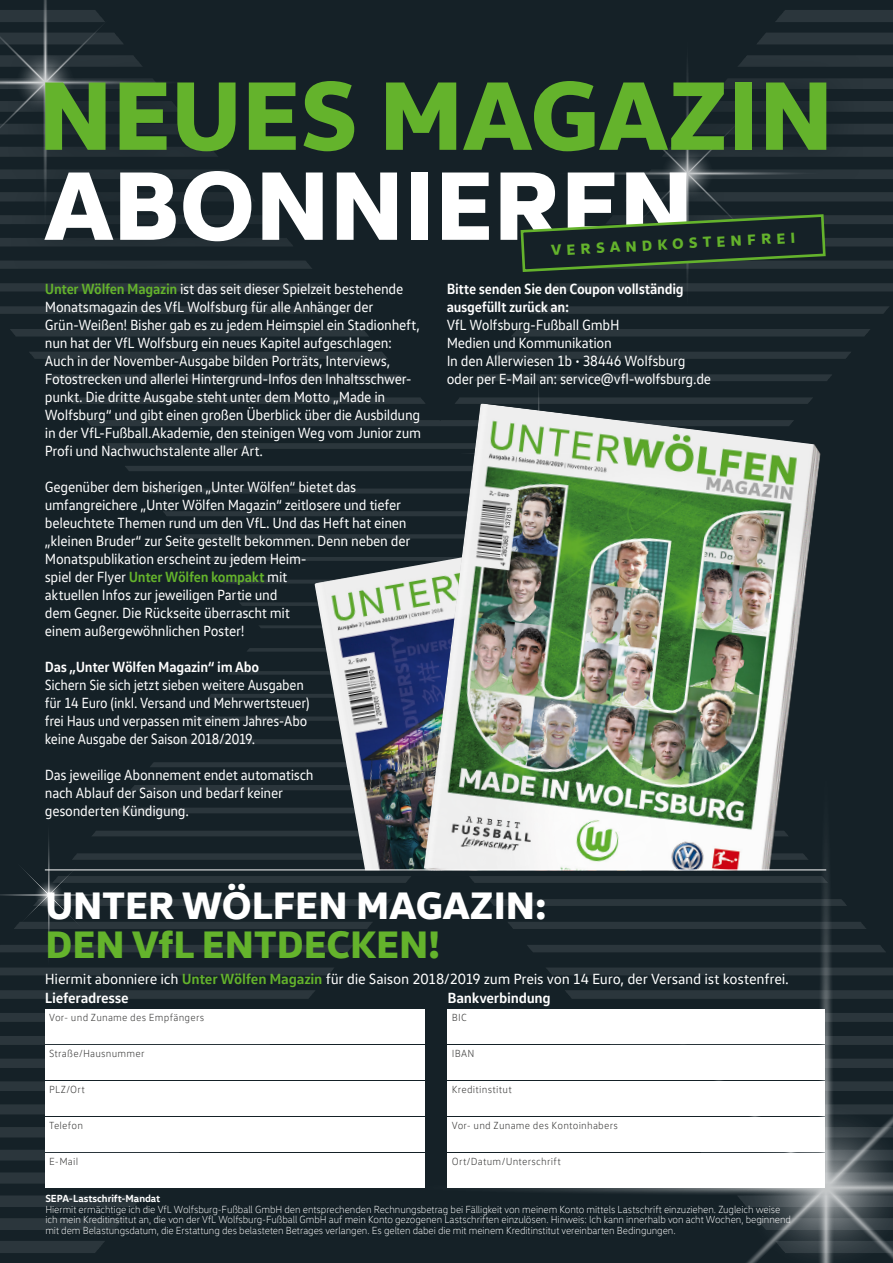
<style>
.page{position:relative;width:893px;height:1263px;background:#fff}
.page>*{position:absolute;margin:0;border:0;box-sizing:border-box;transform-origin:0 0}
.t1{font:800 99px "VW Head";color:#64b32c}
.t2{font:800 99px "VW Head";color:#fff}
.t3{font:800 39px "VW Head";color:#fff}
.t4{font:800 39px "VW Head";color:#64b32c}
.t5{font:15px/18px "VW Text";letter-spacing:-.02em;color:#fff;scale:.95 1}
.t6{font:15px/18px "VW Text";letter-spacing:-.02em;color:#fff;scale:.92 1}
.t7{font:15px "VW Text";letter-spacing:-.02em;color:#fff}
.t8{font:700 15px/18px "VW Text";letter-spacing:-.02em;color:#fff;scale:.95 1}
.t9{font:700 15px "VW Text";letter-spacing:-.02em;color:#fff}
.t10{font:800 15px "VW Head";color:#64b32c}
.t11{font:300 10.5px/10.5px "VW Head";letter-spacing:-.005em;color:#fff;scale:.95 1}
.t12{font:300 10.5px "VW Text";letter-spacing:.02em;color:#3b3b3a}
.t13{font:700 10.5px "VW Head";letter-spacing:-.005em;color:#fff;scale:.95 1}
.s1{font-weight:700;color:#64b32c}
</style>
<div class="page">
<img style="left:0;top:0;width:893px;height:1263px">
<svg style="left:0;top:0;width:204px;height:242px;background:#1d282e"></svg>
<svg style="left:375px;top:737px;width:518px;height:526px;background:#242f34"></svg>
<div style="left:447px;top:1009px;width:378px;height:34px;background:#fff"></div>
<div style="left:447px;top:1045px;width:378px;height:34px;background:#fff"></div>
<div style="left:447px;top:1081px;width:378px;height:34px;background:#fff"></div>
<div style="left:447px;top:1117px;width:378px;height:34px;background:#fff"></div>
<div style="left:447px;top:1153px;width:378px;height:34px;background:#fff"></div>
<hr style="left:47px;top:816px;width:3px;height:157px;background:#fff;border-radius:50%">
<svg style="left:0;top:859px;width:127px;height:70px;background:#1c282e"></svg>
<svg style="left:33px;top:879px;width:31px;height:31px"></svg>
<svg style="left:536px;top:366px;width:4px;height:175px"></svg>
<img style="left:314px;top:522px;width:110px;height:347px">
<img style="left:424px;top:404px;width:431px;height:466px">
<hr style="left:45px;top:869px;width:781px;height:1px;background:#fff">
<svg style="left:684px;top:31px;width:6px;height:284px"></svg>
<div style="left:7px;top:44px;width:857px;height:234px;background:#152127"></div>
<div style="left:45px;top:1009px;width:379px;height:34px;background:#fff"></div>
<div style="left:45px;top:1045px;width:379px;height:34px;background:#fff"></div>
<div style="left:45px;top:1081px;width:379px;height:34px;background:#fff"></div>
<div style="left:45px;top:1117px;width:379px;height:34px;background:#fff"></div>
<div style="left:45px;top:1153px;width:379px;height:34px;background:#fff"></div>
<svg style="left:520px;top:110px;width:307px;height:163px"></svg>
<h1 class="t1" style="left:38px;top:49px;width:797px">NEUES MAGAZIN</h1>
<h1 class="t2" style="left:45px;top:139px;width:650px">ABONNIEREN</h1>
<p class="t10" style="left:550px;top:240px;width:246px;rotate:-3deg">VERSANDKOSTENFREI</p>
<p class="t5" style="left:45px;top:279px;width:397px"><span class="s1">Unter Wölfen Magazin</span> ist das seit dieser Spielzeit bestehende Monatsmagazin des VfL Wolfsburg für alle Anhänger der Grün-Weißen! Bisher gab es zu jedem Heimspiel ein Stadionheft, nun hat der VfL Wolfsburg ein neues Kapitel aufgeschlagen:<br>Auch in der November-Ausgabe bilden Porträts, Interviews, Fotostrecken und allerlei Hintergrund-Infos den Inhaltsschwer&shy;punkt. Die dritte Ausgabe steht unter dem Motto „Made in Wolfsburg“ und gibt einen großen Überblick über die Ausbildung in der VfL-Fußball.Akademie, den steinigen Weg vom Junior zum Profi und Nachwuchstalente aller Art.</p>
<p class="t5" style="left:45px;top:477px;width:386px">Gegenüber dem bisherigen „Unter Wölfen“ bietet das umfangreichere „Unter Wölfen Magazin“ zeitlosere und tiefer beleuchtete Themen rund um den VfL. Und das Heft hat einen „kleinen Bruder“ zur Seite gestellt bekommen. Denn neben der Monatspublikation erscheint zu jedem Heim-<br>spiel der Flyer <span class="s1">Unter Wölfen kompakt</span> mit<br>aktuellen Infos zur jeweiligen Partie und<br>dem Gegner. Die Rückseite überrascht mit<br>einem außergewöhnlichen Poster!</p>
<p class="t8" style="left:45px;top:657px;width:227px">Das „Unter Wölfen Magazin“ im Abo</p>
<p class="t6" style="left:45px;top:675px;width:289px">Sichern Sie sich jetzt sieben weitere Ausgaben für 14 Euro (inkl. Versand und Mehrwertsteuer) frei Haus und verpassen mit einem Jahres-Abo keine Ausgabe der Saison 2018/2019.</p>
<p class="t5" style="left:45px;top:765px;width:284px">Das jeweilige Abonnement endet automatisch nach Ablauf der Saison und bedarf keiner gesonderten Kündigung.</p>
<p class="t8" style="left:447px;top:279px;width:251px">Bitte senden Sie den Coupon vollständig ausgefüllt zurück an:</p>
<p class="t5" style="left:447px;top:315px;width:280px">VfL Wolfsburg-Fußball GmbH<br>Medien und Kommunikation<br>In den Allerwiesen 1b • 38446 Wolfsburg oder per E-Mail an: service@vfl-wolfsburg.de</p>
<h2 class="t3" style="left:45px;top:879px;width:503px">UNTER WÖLFEN MAGAZIN:</h2>
<h2 class="t4" style="left:45px;top:918px;width:396px">DEN VfL ENTDECKEN!</h2>
<p class="t9" style="left:45px;top:988px;width:85px">Lieferadresse</p>
<p class="t12" style="left:49px;top:1011px;width:157px">Vor- und Zuname des Empfängers</p>
<p class="t12" style="left:49px;top:1047px;width:97px">Straße/Hausnummer</p>
<p class="t12" style="left:49px;top:1083px;width:37px">PLZ/Ort</p>
<p class="t12" style="left:49px;top:1119px;width:36px">Telefon</p>
<p class="t12" style="left:49px;top:1155px;width:31px">E-Mail</p>
<p class="t7" style="left:45px;top:970px;width:746px">Hiermit abonniere ich <span class="s1">Unter Wölfen Magazin</span> für die Saison 2018/2019 zum Preis von 14 Euro, der Versand ist kostenfrei.</p>
<p class="t9" style="left:447px;top:988px;width:105px">Bankverbindung</p>
<p class="t12" style="left:452px;top:1011px;width:17px">BIC</p>
<p class="t12" style="left:452px;top:1047px;width:24px">IBAN</p>
<p class="t12" style="left:452px;top:1083px;width:62px">Kreditinstitut</p>
<p class="t12" style="left:452px;top:1119px;width:168px">Vor- und Zuname des Kontoinhabers</p>
<p class="t12" style="left:452px;top:1155px;width:111px">Ort/Datum/Unterschrift</p>
<p class="t13" style="left:45px;top:1192px;width:122px">SEPA-Lastschrift-Mandat</p>
<p class="t11" style="left:45px;top:1204px;width:786px">Hiermit ermächtige ich die VfL Wolfsburg-Fußball GmbH den entsprechenden Rechnungsbetrag bei Fälligkeit von meinem Konto mittels Lastschrift einzuziehen. Zugleich weise ich mein Kreditinstitut an, die von der VfL Wolfsburg-Fußball GmbH auf mein Konto gezogenen Lastschriften einzulösen. Hinweis: Ich kann innerhalb von acht Wochen, beginnend mit dem Belastungsdatum, die Erstattung des belasteten Betrages verlangen. Es gelten dabei die mit meinem Kreditinstitut vereinbarten Bedingungen.</p>
</div>
